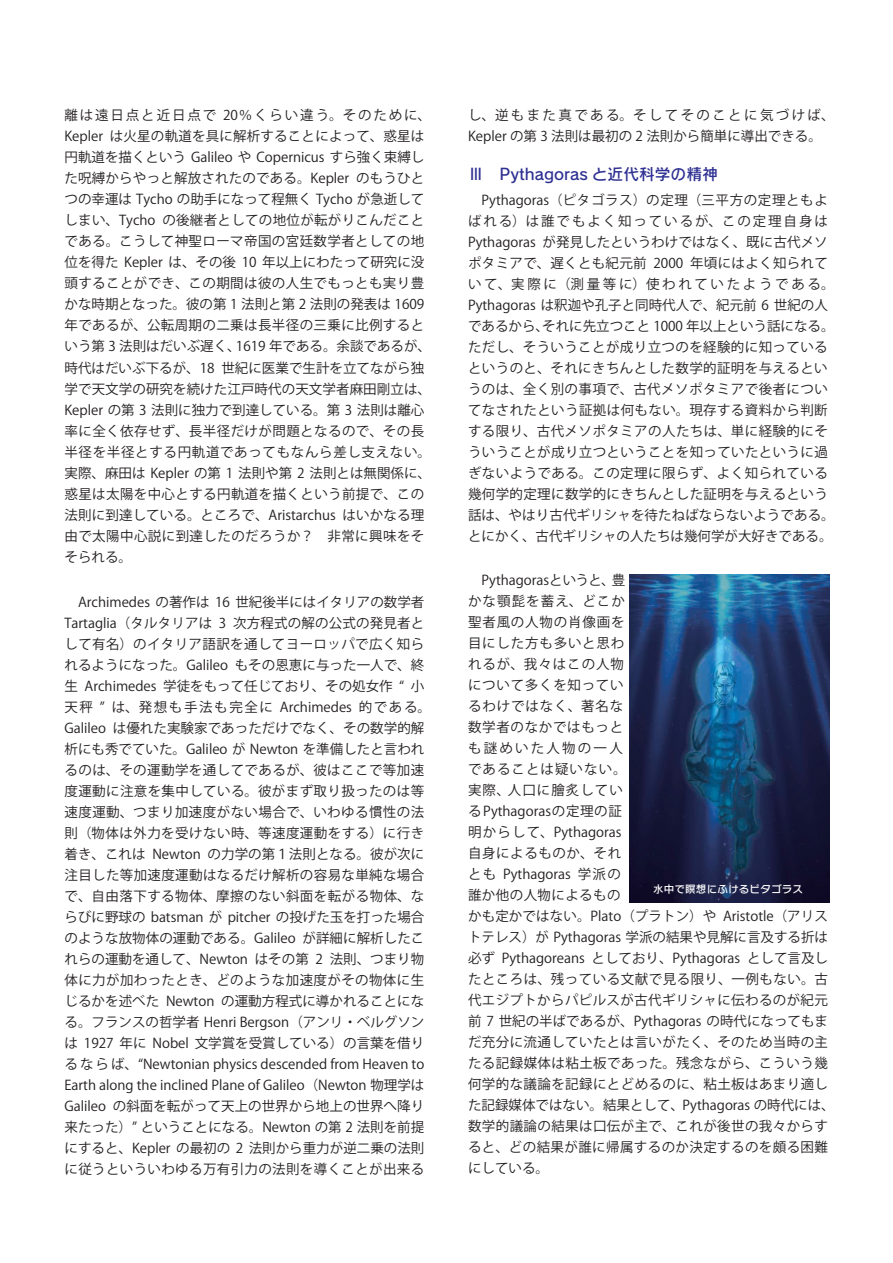
<style>
.page{position:relative;width:893px;height:1263px;background:#fff}
.page>*{position:absolute;margin:0;border:0;box-sizing:border-box;transform-origin:0 0}
.t1{font:15.75px "Rodin NTLG Pro DB";color:#2e3092}
.t2{font:13.5px/21px "Koz Go Pro";letter-spacing:.01em;color:#231f20}
.t3{font:13.5px/21px "Koz Go Pro";letter-spacing:.03em;color:#231f20}
.t4{font:10.5px "Rodin NTLG Pro DB";letter-spacing:.02em;color:#fff}
</style>
<div class="page">
<img style="left:629px;top:574px;width:200px;height:328px">
<p class="t2" style="left:64px;top:105px;width:368px">離は遠日点と近日点で 20％くらい違う。そのために、<br>Kepler は火星の軌道を具に解析することによって、惑星は円軌道を描くという Galileo や Copernicus すら強く束縛した呪縛からやっと解放されたのである。Kepler のもうひとつの幸運は Tycho の助手になって程無く Tycho が急逝してしまい、Tycho の後継者としての地位が転がりこんだことである。こうして神聖ローマ帝国の宮廷数学者としての地位を得た Kepler は、その後 10 年以上にわたって研究に没頭することができ、この期間は彼の人生でもっとも実り豊かな時期となった。彼の第 1 法則と第 2 法則の発表は 1609年であるが、公転周期の二乗は長半径の三乗に比例するという第 3 法則はだいぶ遅く、1619 年である。余談であるが、時代はだいぶ下るが、18 世紀に医業で生計を立てながら独学で天文学の研究を続けた江戸時代の天文学者麻田剛立は、<br>Kepler の第 3 法則に独力で到達している。第 3 法則は離心率に全く依存せず、長半径だけが問題となるので、その長半径を半径とする円軌道であってもなんら差し支えない。実際、麻田は Kepler の第 1 法則や第 2 法則とは無関係に、惑星は太陽を中心とする円軌道を描くという前提で、この法則に到達している。ところで、Aristarchus はいかなる理由で太陽中心説に到達したのだろうか？　非常に興味をそそられる。</p>
<p class="t2" style="left:64px;top:591px;width:368px">　Archimedes の著作は 16 世紀後半にはイタリアの数学者Tartaglia（タルタリアは 3 次方程式の解の公式の発見者として有名）のイタリア語訳を通してヨーロッパで広く知られるようになった。Galileo もその恩恵に与った一人で、終生 Archimedes 学徒をもって任じており、その処女作 “ 小天秤 ” は、発想も手法も完全に Archimedes 的である。Galileo は優れた実験家であっただけでなく、その数学的解析にも秀でていた。Galileo が Newton を準備したと言われるのは、その運動学を通してであるが、彼はここで等加速度運動に注意を集中している。彼がまず取り扱ったのは等速度運動、つまり加速度がない場合で、いわゆる慣性の法則（物体は外力を受けない時、等速度運動をする）に行き着き、これは Newton の力学の第１法則となる。彼が次に注目した等加速度運動はなるだけ解析の容易な単純な場合で、自由落下する物体、摩擦のない斜面を転がる物体、ならびに野球の batsman が pitcher の投げた玉を打った場合のような放物体の運動である。Galileo が詳細に解析したこれらの運動を通して、Newton はその第 2 法則、つまり物体に力が加わったとき、どのような加速度がその物体に生じるかを述べた Newton の運動方程式に導かれることになる。フランスの哲学者 Henri Bergson（アンリ・ベルグソンは 1927 年に Nobel 文学賞を受賞している）の言葉を借りるならば、“Newtonian physics descended from Heaven to Earth along the inclined Plane of Galileo（Newton 物理学はGalileo の斜面を転がって天上の世界から地上の世界へ降り来たった）” ということになる。Newton の第 2 法則を前提にすると、Kepler の最初の 2 法則から重力が逆二乗の法則に従うといういわゆる万有引力の法則を導くことが出来る</p>
<p class="t2" style="left:468px;top:105px;width:368px">し、逆もまた真である。そしてそのことに気づけば、<br>Kepler の第 3 法則は最初の 2 法則から簡単に導出できる。</p>
<p class="t1" style="left:468px;top:164px;width:251px">Ⅲ　Pythagoras と近代科学の精神</p>
<p class="t2" style="left:468px;top:190px;width:368px">　Pythagoras（ピタゴラス）の定理（三平方の定理ともよばれる）は誰でもよく知っているが、この定理自身は<br>Pythagoras が発見したというわけではなく、既に古代メソポタミアで、遅くとも紀元前 2000 年頃にはよく知られていて、実際に（測量等に）使われていたようである。<br>Pythagoras は釈迦や孔子と同時代人で、紀元前 6 世紀の人であるから、それに先立つこと 1000 年以上という話になる。ただし、そういうことが成り立つのを経験的に知っているというのと、それにきちんとした数学的証明を与えるというのは、全く別の事項で、古代メソポタミアで後者についてなされたという証拠は何もない。現存する資料から判断する限り、古代メソポタミアの人たちは、単に経験的にそういうことが成り立つということを知っていたというに過ぎないようである。この定理に限らず、よく知られている幾何学的定理に数学的にきちんとした証明を与えるという話は、やはり古代ギリシャを待たねばならないようである。とにかく、古代ギリシャの人たちは幾何学が大好きである。</p>
<p class="t3" style="left:468px;top:570px;width:368px">　Pythagorasというと、豊<br>かな顎髭を蓄え、どこか<br>聖者風の人物の肖像画を<br>目にした方も多いと思わ<br>れるが、我々はこの人物<br>について多くを知ってい<br>るわけではなく、著名な<br>数学者のなかではもっと<br>も謎めいた人物の一人<br>であることは疑いない。<br>実際、人口に膾炙してい<br>る Pythagorasの定理の証<br>明からして、Pythagoras<br>自身によるものか、それ<br>とも Pythagoras 学派の<br>誰か他の人物によるもの<br>かも定かではない。Plato（プラトン）や Aristotle（アリストテレス）が Pythagoras 学派の結果や見解に言及する折は必ず Pythagoreans としており、Pythagoras として言及したところは、残っている文献で見る限り、一例もない。古代エジプトからパピルスが古代ギリシャに伝わるのが紀元前 7 世紀の半ばであるが、Pythagoras の時代になってもまだ充分に流通していたとは言いがたく、そのため当時の主たる記録媒体は粘土板であった。残念ながら、こういう幾何学的な議論を記録にとどめるのに、粘土板はあまり適した記録媒体ではない。結果として、Pythagoras の時代には、数学的議論の結果は口伝が主で、これが後世の我々からすると、どの結果が誰に帰属するのか決定するのを頗る困難にしている。</p>
<p class="t4" style="left:653px;top:882px;width:152px">水中で瞑想にふけるピタゴラス</p>
</div>
